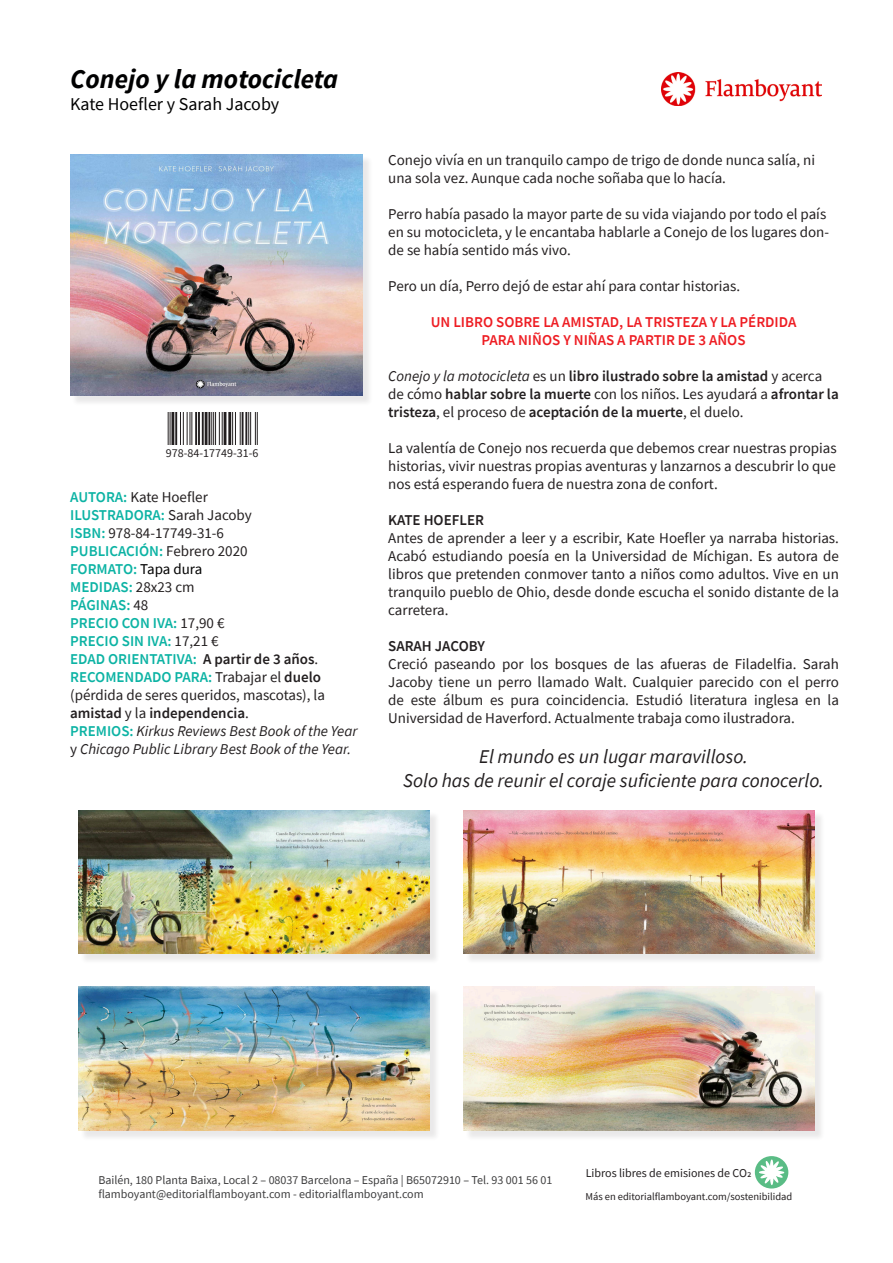
<style>
.page{position:relative;width:893px;height:1263px;background:#fff}
.page>*{position:absolute;margin:0;border:0;box-sizing:border-box;transform-origin:0 0}
.t1{font:italic 700 27px "Source Sans Pro";color:#000001}
.t2{font:italic 19.5px "Source Sans Pro";color:#231f20}
.t3{font:18px "Source Sans Pro";color:#000001}
.t4{font:15px/18px "Source Sans Pro";color:#231f20}
.t5{font:600 15px/18px "Source Sans Pro";color:#231f20}
.t6{font:600 15px "Source Sans Pro";color:#0cb3a4}
.t7{font:italic 15px/18px "Source Sans Pro";color:#231f20}
.t8{font:600 15px "Source Sans Pro";color:#ee1d23}
.t9{font:12px "Source Sans Pro";color:#3e3e3f}
.t10{font:12px "Source Sans Pro";color:#231f20}
.t11{font:10.65px "Arial";letter-spacing:.05em;color:#231f20}
.t12{font:10.5px "Source Sans Pro";color:#231f20}
.s1{font-weight:600;color:#0cb3a4}
.s2{font-weight:400;color:#231f20}
.s3{font-weight:400;color:#000001}
.s4{color:#231f20}
.s5{font-weight:600}
.s6{font-weight:600;font-style:normal;color:#0cb3a4}
.s7{font-style:normal}
.s8{font-weight:400;font-style:italic}
.s9{font-weight:400}
</style>
<div class="page">
<hr style="left:168px;top:413px;width:1px;height:31px;background:#231f20">
<hr style="left:170px;top:413px;width:1px;height:31px;background:#231f20">
<hr style="left:171px;top:413px;width:3px;height:31px;background:#231f20">
<hr style="left:175px;top:413px;width:2px;height:31px;background:#231f20">
<hr style="left:180px;top:413px;width:1px;height:31px;background:#231f20">
<hr style="left:183px;top:413px;width:1px;height:31px;background:#231f20">
<hr style="left:187px;top:413px;width:1px;height:31px;background:#231f20">
<hr style="left:189px;top:413px;width:1px;height:31px;background:#231f20">
<hr style="left:191px;top:413px;width:1px;height:31px;background:#231f20">
<hr style="left:195px;top:413px;width:2px;height:31px;background:#231f20">
<hr style="left:198px;top:413px;width:2px;height:31px;background:#231f20">
<hr style="left:202px;top:413px;width:2px;height:31px;background:#231f20">
<hr style="left:205px;top:413px;width:2px;height:31px;background:#231f20">
<hr style="left:208px;top:413px;width:2px;height:31px;background:#231f20">
<hr style="left:211px;top:413px;width:1px;height:31px;background:#231f20">
<hr style="left:213px;top:413px;width:1px;height:31px;background:#231f20">
<hr style="left:215px;top:413px;width:1px;height:31px;background:#231f20">
<hr style="left:219px;top:413px;width:1px;height:31px;background:#231f20">
<hr style="left:222px;top:413px;width:1px;height:31px;background:#231f20">
<hr style="left:224px;top:413px;width:2px;height:31px;background:#231f20">
<hr style="left:228px;top:413px;width:3px;height:31px;background:#231f20">
<hr style="left:232px;top:413px;width:1px;height:31px;background:#231f20">
<hr style="left:235px;top:413px;width:1px;height:31px;background:#231f20">
<hr style="left:240px;top:413px;width:1px;height:31px;background:#231f20">
<hr style="left:242px;top:413px;width:2px;height:31px;background:#231f20">
<hr style="left:245px;top:413px;width:2px;height:31px;background:#231f20">
<hr style="left:248px;top:413px;width:1px;height:31px;background:#231f20">
<hr style="left:250px;top:413px;width:1px;height:31px;background:#231f20">
<hr style="left:255px;top:413px;width:1px;height:31px;background:#231f20">
<hr style="left:257px;top:413px;width:1px;height:31px;background:#231f20">
<img style="left:661px;top:72px;width:161px;height:33px">
<div style="left:71px;top:155px;width:302px;height:251px;background:#231f20;opacity:.1"></div>
<img style="left:70px;top:154px;width:293px;height:241px">
<div style="left:465px;top:811px;width:361px;height:153px;background:#231f20;opacity:.1"></div>
<img style="left:463px;top:810px;width:352px;height:144px">
<div style="left:80px;top:811px;width:360px;height:153px;background:#231f20;opacity:.1"></div>
<img style="left:78px;top:810px;width:351px;height:144px">
<div style="left:80px;top:988px;width:360px;height:153px;background:#231f20;opacity:.1"></div>
<img style="left:78px;top:987px;width:351px;height:143px">
<div style="left:465px;top:988px;width:361px;height:153px;background:#231f20;opacity:.1"></div>
<img style="left:463px;top:987px;width:352px;height:143px">
<svg style="left:755px;top:1156px;width:33px;height:32px"></svg>
<p class="t1" style="left:70px;top:61px;width:269px">Conejo y la motocicleta</p>
<p class="t3" style="left:70px;top:92px;width:211px">Kate Hoefler y Sarah Jacoby</p>
<p class="t11" style="left:159px;top:445px;width:96px">9 788417 749316</p>
<p class="t10" style="left:166px;top:445px;width:94px">978-84-17749-31-6</p>
<p class="t4" style="left:70px;top:488px;width:139px"><span class="s1">AUTORA:</span> Kate Hoefler</p>
<p class="t6" style="left:70px;top:505px;width:183px">ILUSTRADORA: <span class="s2">Sarah Jacoby</span></p>
<p class="t4" style="left:70px;top:524px;width:155px"><span class="s1">ISBN:</span> 978-84-17749-31-6</p>
<p class="t6" style="left:70px;top:541px;width:179px">PUBLICACIÓN: <span class="s2">Febrero 2020</span></p>
<p class="t6" style="left:70px;top:559px;width:134px">FORMATO: <span class="s3">Tapa dura</span></p>
<p class="t6" style="left:70px;top:577px;width:126px">MEDIDAS: <span class="s2">28x23 cm</span></p>
<p class="t6" style="left:70px;top:595px;width:80px">PÁGINAS: <span class="s2">48</span></p>
<p class="t6" style="left:70px;top:613px;width:156px">PRECIO CON IVA: <span class="s2">17,90 €</span></p>
<p class="t6" style="left:70px;top:631px;width:150px">PRECIO SIN IVA: <span class="s2">17,21 €</span></p>
<p class="t6" style="left:70px;top:649px;width:250px">EDAD ORIENTATIVA: <span class="s4">A partir de 3 años</span><span class="s2">.</span></p>
<p class="t4" style="left:70px;top:668px;width:256px"><span class="s1">RECOMENDADO PARA:</span> Trabajar el <span class="s5">duelo </span>(pérdida de seres queridos, mascotas), la <span class="s5">amistad</span> y la <span class="s5">independencia</span>.</p>
<p class="t7" style="left:70px;top:722px;width:289px"><span class="s6">PREMIOS:</span> Kirkus Reviews Best Book of the Year <span class="s7">y</span> Chicago Public Library Best Book of the Year.</p>
<p class="t4" style="left:388px;top:151px;width:428px">Conejo vivía en un tranquilo campo de trigo de donde nunca salía, ni una sola vez. Aunque cada noche soñaba que lo hacía.</p>
<p class="t4" style="left:388px;top:205px;width:442px">Perro había pasado la mayor parte de su vida viajando por todo el país en su motocicleta, y le encantaba hablarle a Conejo de los lugares don&shy;de se había sentido más vivo.</p>
<p class="t4" style="left:388px;top:277px;width:353px">Pero un día, Perro dejó de estar ahí para contar historias.</p>
<p class="t8" style="left:431px;top:312px;width:367px">UN LIBRO SOBRE LA AMISTAD, LA TRISTEZA Y LA PÉRDIDA</p>
<p class="t8" style="left:482px;top:330px;width:265px">PARA NIÑOS Y NIÑAS A PARTIR DE 3 AÑOS</p>
<p class="t5" style="left:388px;top:367px;width:452px"><span class="s8">Conejo y la motocicleta</span> <span class="s9">es un</span> libro ilustrado sobre la amistad <span class="s9">y acerca de cómo</span> hablar sobre la muerte <span class="s9">con los niños. Les ayudará a</span> afrontar la tristeza<span class="s9">, el proceso de</span> aceptación de la muerte<span class="s9">, el duelo.</span></p>
<p class="t4" style="left:388px;top:439px;width:450px;text-align:justify">La valentía de Conejo nos recuerda que debemos crear nuestras propias historias, vivir nuestras propias aventuras y lanzarnos a descubrir lo que nos está esperando fuera de nuestra zona de confort.</p>
<p class="t5" style="left:388px;top:511px;width:97px">KATE HOEFLER</p>
<p class="t4" style="left:388px;top:529px;width:452px;text-align:justify">Antes de aprender a leer y a escribir, Kate Hoefler ya narraba historias.<br>Acabó estudiando poesía en la Universidad de Míchigan. Es autora de libros que pretenden conmover tanto a niños como adultos. Vive en un tranquilo pueblo de Ohio, desde donde escucha el sonido distante de la carretera.</p>
<p class="t5" style="left:388px;top:637px;width:98px">SARAH JACOBY</p>
<p class="t4" style="left:388px;top:655px;width:452px;text-align:justify">Creció paseando por los bosques de las afueras de Filadelfia. Sarah Jacoby tiene un perro llamado Walt. Cualquier parecido con el perro de este álbum es pura coincidencia. Estudió literatura inglesa en la Universidad de Haverford. Actualmente trabaja como ilustradora.</p>
<p class="t2" style="left:479px;top:744px;width:270px">El mundo es un lugar maravilloso.</p>
<p class="t2" style="left:403px;top:768px;width:422px">Solo has de reunir el coraje suficiente para conocerlo.</p>
<p class="t9" style="left:98px;top:1172px;width:456px">Bailén, 180 Planta Baixa, Local 2 – 08037 Barcelona – España | B65072910 – Tel. 93 001 56 01</p>
<p class="t9" style="left:98px;top:1187px;width:327px">flamboyant@editorialflamboyant.com - editorialflamboyant.com</p>
<p class="t10" style="left:586px;top:1166px;width:167px">Libros libres de emisiones de CO2</p>
<p class="t12" style="left:585px;top:1190px;width:208px">Más en editorialflamboyant.com/sostenibilidad</p>
</div>
